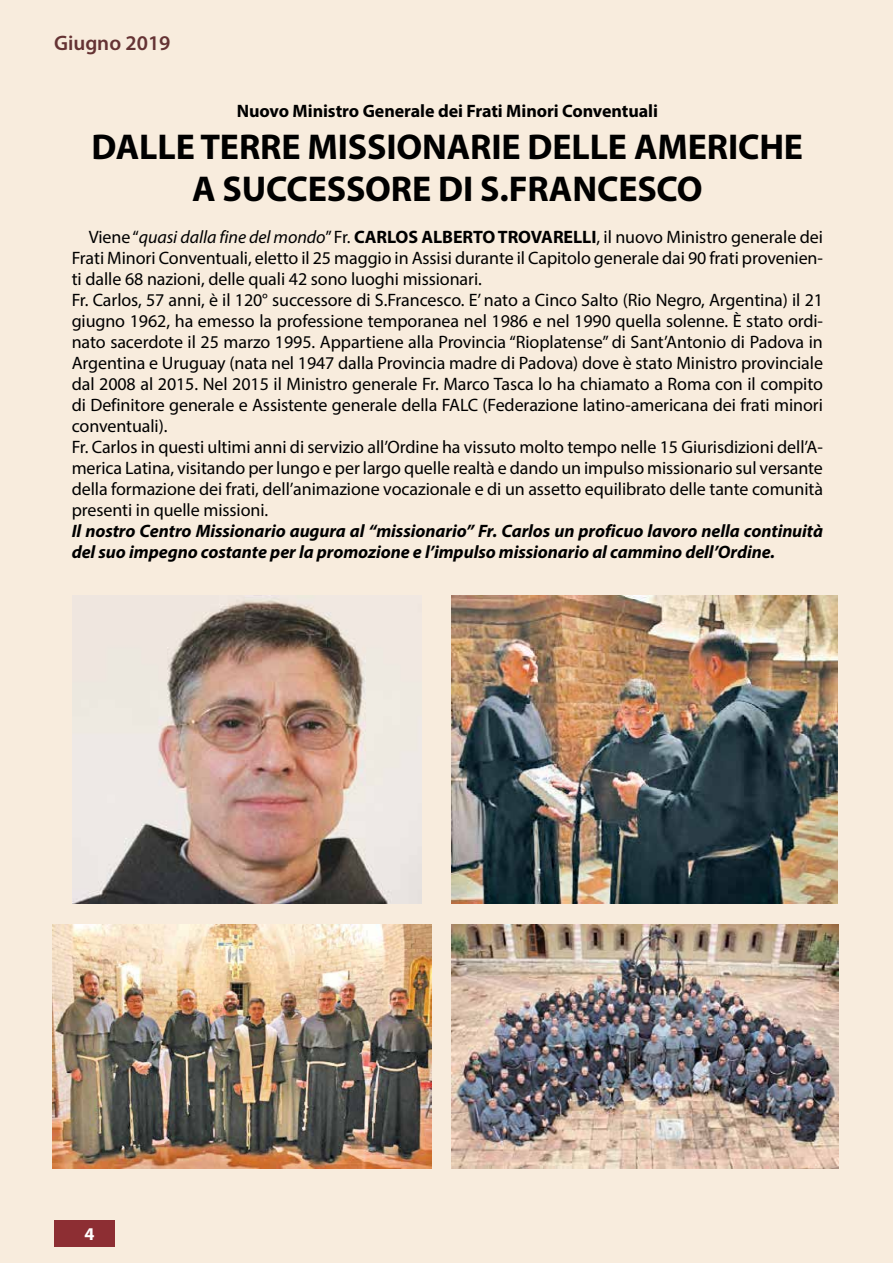
<style>
.page{position:relative;width:893px;height:1263px;background:#f8ecdd}
.page>*{position:absolute;margin:0;border:0;box-sizing:border-box;transform-origin:0 0}
.t1{font:700 36px/42px "Myriad Pro";letter-spacing:-.005em;color:#000;text-align:center}
.t2{font:600 21px "Myriad Pro";color:#653334}
.t3{font:18px/21px "Myriad Pro";letter-spacing:-.005em;color:#000}
.t4{font:italic 700 18px/21px "Myriad Pro";letter-spacing:-.005em;color:#000}
.t5{font:700 18px "Myriad Pro";letter-spacing:-.005em;color:#000}
.t6{font:700 18px "Myriad Pro";color:#fff}
.s1{font-style:italic}
.s2{font-weight:700}
</style>
<div class="page">
<div style="left:54px;top:1220px;width:60px;height:27px;background:#8d2e33"></div>
<img style="left:72px;top:595px;width:349px;height:308px">
<img style="left:53px;top:924px;width:378px;height:245px">
<img style="left:451px;top:595px;width:387px;height:308px">
<img style="left:451px;top:924px;width:387px;height:245px">
<p class="t2" style="left:54px;top:29px;width:118px">Giugno 2019</p>
<p class="t5" style="left:237px;top:99px;width:423px">Nuovo Ministro Generale dei Frati Minori Conventuali</p>
<h1 class="t1" style="left:92px;top:125px;width:713px">DALLE TERRE MISSIONARIE DELLE AMERICHE<br>A SUCCESSORE DI S.FRANCESCO</h1>
<p class="t3" style="left:72px;top:226px;width:753px;text-indent:17px">Viene “<span class="s1">quasi dalla fine del mondo</span>” Fr. <span class="s2">CARLOS ALBERTO TROVARELLI</span>, il nuovo Ministro generale dei Frati Minori Conventuali, eletto il 25 maggio in Assisi durante il Capitolo generale dai 90 frati provenien&shy;ti dalle 68 nazioni, delle quali 42 sono luoghi missionari.<br>Fr. Carlos, 57 anni, è il 120° successore di S.Francesco. E’ nato a Cinco Salto (Rio Negro, Argentina) il 21 giugno 1962, ha emesso la professione temporanea nel 1986 e nel 1990 quella solenne. È stato ordi&shy;nato sacerdote il 25 marzo 1995. Appartiene alla Provincia “Rioplatense” di Sant’Antonio di Padova in Argentina e Uruguay (nata nel 1947 dalla Provincia madre di Padova) dove è stato Ministro provinciale dal 2008 al 2015. Nel 2015 il Ministro generale Fr. Marco Tasca lo ha chiamato a Roma con il compito di Definitore generale e Assistente generale della FALC (Federazione latino-americana dei frati minori conventuali).<br>Fr. Carlos in questi ultimi anni di servizio all’Ordine ha vissuto molto tempo nelle 15 Giurisdizioni dell’A&shy;merica Latina, visitando per lungo e per largo quelle realtà e dando un impulso missionario sul versante della formazione dei frati, dell’animazione vocazionale e di un assetto equilibrato delle tante comunità presenti in quelle missioni.</p>
<p class="t4" style="left:72px;top:520px;width:753px">Il nostro Centro Missionario augura al “missionario” Fr. Carlos un proficuo lavoro nella continuità del suo impegno costante per la promozione e l’impulso missionario al cammino dell’Ordine.</p>
<p class="t6" style="left:84px;top:1222px;width:11px">4</p>
</div>
